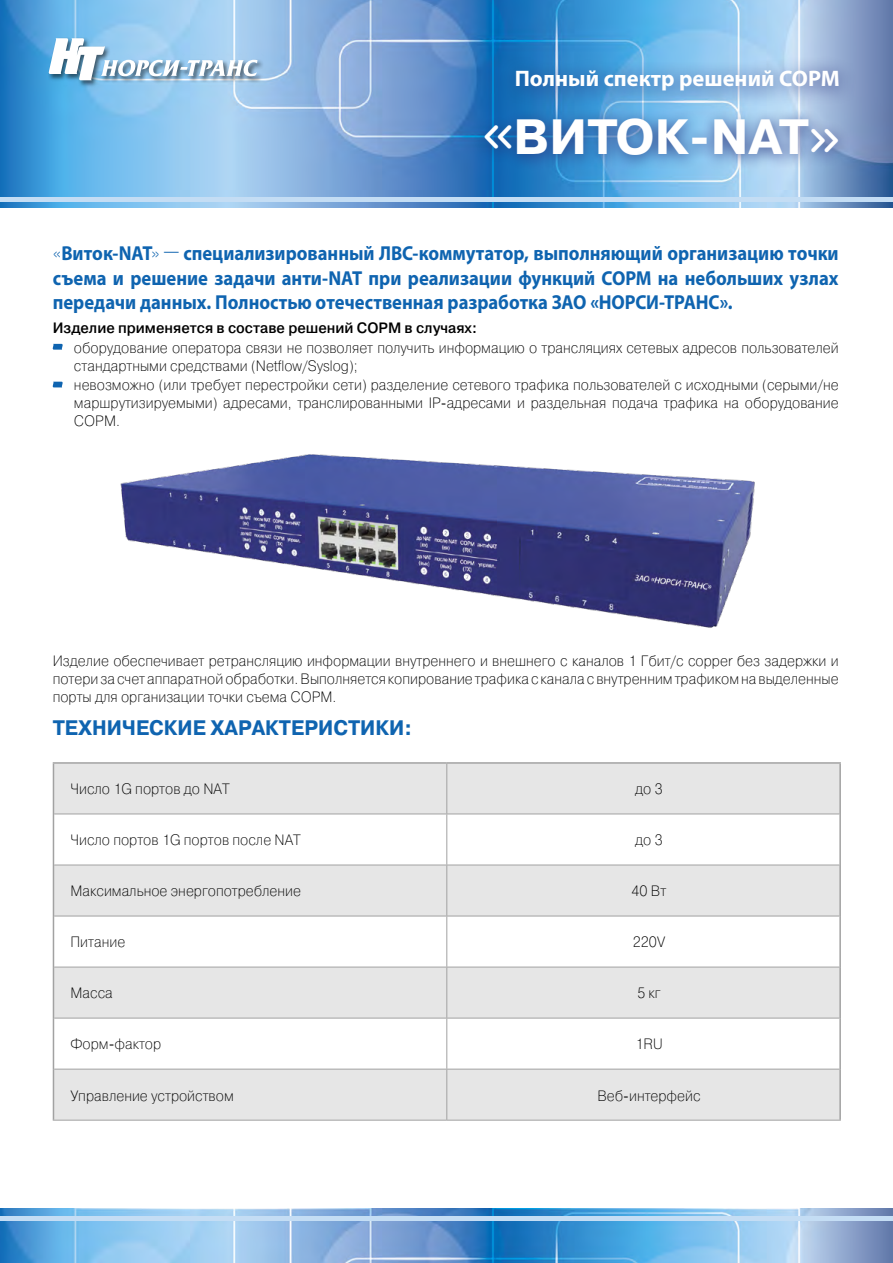
<style>
.page{position:relative;width:893px;height:1263px;background:#fff}
.page>*{position:absolute;margin:0;border:0;box-sizing:border-box;transform-origin:0 0}
.t1{font:700 49.5px "Pragmatica C";color:#fff}
.t2{font:700 22.5px "Myriad Pro";color:#fff}
.t3{font:700 21px "Pragmatica C";color:#0f64b0;scale:.95 1}
.t4{font:700 20.25px/24.3px "Myriad Pro";letter-spacing:-.005em;color:#0f64b0;text-align:justify;scale:.92 1}
.t5{font:15px/18px "Pragmatica Light C";color:#000;text-align:justify;scale:.95 1}
.t6{font:700 15px "Pragmatica Light C";color:#000;scale:.95 1}
.s1{font-family:"Chevin Pro";font-weight:500}
.s2{font-family:"Pragmatica Light C";font-weight:400}
.s3{font-family:"Europe C";font-weight:400}
</style>
<div class="page">
<img style="left:0;top:0;width:893px;height:208px">
<hr style="left:0;top:198px;width:893px;height:4px;background:#c4ddf4">
<div style="left:472px;top:107px;width:379px;height:63px;background:#2d387f;opacity:.85"></div>
<div style="left:498px;top:54px;width:359px;height:56px;background:#2d387f;opacity:.85"></div>
<div style="left:48px;top:37px;width:217px;height:51px;background:#000;opacity:.55"></div>
<svg style="left:48px;top:38px;width:210px;height:42px"></svg>
<img style="left:0;top:1208px;width:893px;height:55px">
<hr style="left:0;top:1216px;width:893px;height:4px;background:#c4ddf4">
<svg style="left:53px;top:344px;width:10px;height:6px"></svg>
<svg style="left:53px;top:382px;width:10px;height:5px"></svg>
<svg style="left:54px;top:764px;width:785px;height:356px;fill:#e6e6e6"></svg>
<hr style="left:446px;top:764px;width:1px;height:50px;background:#a2a2a2">
<hr style="left:54px;top:814px;width:393px;height:1px;background:#a2a2a2">
<hr style="left:447px;top:814px;width:392px;height:1px;background:#a2a2a2">
<hr style="left:446px;top:814px;width:1px;height:51px;background:#a2a2a2">
<hr style="left:54px;top:865px;width:393px;height:1px;background:#a2a2a2">
<hr style="left:447px;top:865px;width:392px;height:1px;background:#a2a2a2">
<hr style="left:446px;top:865px;width:1px;height:51px;background:#a2a2a2">
<hr style="left:54px;top:916px;width:393px;height:1px;background:#a2a2a2">
<hr style="left:447px;top:916px;width:392px;height:1px;background:#a2a2a2">
<hr style="left:446px;top:916px;width:1px;height:51px;background:#a2a2a2">
<hr style="left:54px;top:967px;width:393px;height:1px;background:#a2a2a2">
<hr style="left:447px;top:967px;width:392px;height:1px;background:#a2a2a2">
<hr style="left:446px;top:967px;width:1px;height:51px;background:#a2a2a2">
<hr style="left:54px;top:1018px;width:393px;height:1px;background:#a2a2a2">
<hr style="left:447px;top:1018px;width:392px;height:1px;background:#a2a2a2">
<hr style="left:446px;top:1018px;width:1px;height:51px;background:#a2a2a2">
<hr style="left:54px;top:1069px;width:393px;height:1px;background:#a2a2a2">
<hr style="left:447px;top:1069px;width:392px;height:1px;background:#a2a2a2">
<hr style="left:446px;top:1069px;width:1px;height:51px;background:#a2a2a2">
<hr style="left:53px;top:1120px;width:394px;height:1px;background:#a2a2a2">
<hr style="left:447px;top:1120px;width:394px;height:1px;background:#a2a2a2">
<hr style="left:53px;top:762px;width:394px;height:2px;background:#a2a2a2">
<hr style="left:53px;top:764px;width:1px;height:50px;background:#a2a2a2">
<hr style="left:447px;top:762px;width:394px;height:2px;background:#a2a2a2">
<hr style="left:839px;top:764px;width:2px;height:50px;background:#a2a2a2">
<hr style="left:53px;top:814px;width:1px;height:51px;background:#a2a2a2">
<hr style="left:839px;top:814px;width:2px;height:51px;background:#a2a2a2">
<hr style="left:53px;top:865px;width:1px;height:51px;background:#a2a2a2">
<hr style="left:839px;top:865px;width:2px;height:51px;background:#a2a2a2">
<hr style="left:53px;top:916px;width:1px;height:51px;background:#a2a2a2">
<hr style="left:839px;top:916px;width:2px;height:51px;background:#a2a2a2">
<hr style="left:53px;top:967px;width:1px;height:51px;background:#a2a2a2">
<hr style="left:839px;top:967px;width:2px;height:51px;background:#a2a2a2">
<hr style="left:53px;top:1018px;width:1px;height:51px;background:#a2a2a2">
<hr style="left:839px;top:1018px;width:2px;height:51px;background:#a2a2a2">
<hr style="left:53px;top:1069px;width:1px;height:51px;background:#a2a2a2">
<hr style="left:839px;top:1069px;width:2px;height:51px;background:#a2a2a2">
<img style="left:120px;top:454px;width:635px;height:174px">
<h2 class="t2" style="left:515px;top:64px;width:327px">Полный спектр решений СОРМ</h2>
<h1 class="t1" style="left:483px;top:109px;width:358px"><span class="s1">«</span>Виток-NAT<span class="s1">»</span></h1>
<p class="t4" style="left:53px;top:241px;width:856px"><span class="s2">«</span>Виток-NAT<span class="s2">»</span> <span class="s3">—</span> специализированный ЛВС-коммутатор, выполняющий организацию точки съема и решение задачи анти-NAT при реализации функций СОРМ на небольших узлах передачи данных. Полностью отечественная разработка ЗАО «НОРСИ-ТРАНС».</p>
<p class="t6" style="left:53px;top:319px;width:448px">Изделие применяется в составе решений СОРМ в случаях:</p>
<p class="t5" style="left:74px;top:339px;width:806px">оборудование оператора связи не позволяет получить информацию о трансляциях сетевых адресов пользователей стандартными средствами (Netflow/Syslog);</p>
<p class="t5" style="left:74px;top:376px;width:807px">невозможно (или требует перестройки сети) разделение сетевого трафика пользователей с исходными (серыми/не маршрутизируемыми) адресами, транслированными IP-адресами и раздельная подача трафика на оборудование СОРМ.</p>
<p class="t5" style="left:53px;top:652px;width:829px">Изделие обеспечивает ретрансляцию информации внутреннего и внешнего с каналов 1 Гбит/с copper без задержки и потери за счет аппаратной обработки. Выполняется копирование трафика с канала с внутренним трафиком на выделенные порты для организации точки съема СОРМ.</p>
<h3 class="t3" style="left:53px;top:717px;width:380px">Технические характеристики:</h3>
<p class="t5" style="left:70px;top:780px;width:169px">Число 1G портов до NAT</p>
<p class="t5" style="left:635px;top:780px;width:31px">до 3</p>
<p class="t5" style="left:70px;top:831px;width:244px">Число портов 1G портов после NAT</p>
<p class="t5" style="left:635px;top:831px;width:31px">до 3</p>
<p class="t5" style="left:70px;top:882px;width:244px">Максимальное энергопотребление</p>
<p class="t5" style="left:631px;top:882px;width:38px">40 Вт</p>
<p class="t5" style="left:70px;top:933px;width:59px">Питание</p>
<p class="t5" style="left:633px;top:933px;width:36px">220V</p>
<p class="t5" style="left:70px;top:984px;width:46px">Масса</p>
<p class="t5" style="left:637px;top:984px;width:26px">5 кг</p>
<p class="t5" style="left:70px;top:1035px;width:97px">Форм-фактор</p>
<p class="t5" style="left:635px;top:1035px;width:30px">1RU</p>
<p class="t5" style="left:70px;top:1086px;width:173px">Управление устройством</p>
<p class="t5" style="left:597px;top:1086px;width:110px">Веб-интерфейс</p>
</div>
